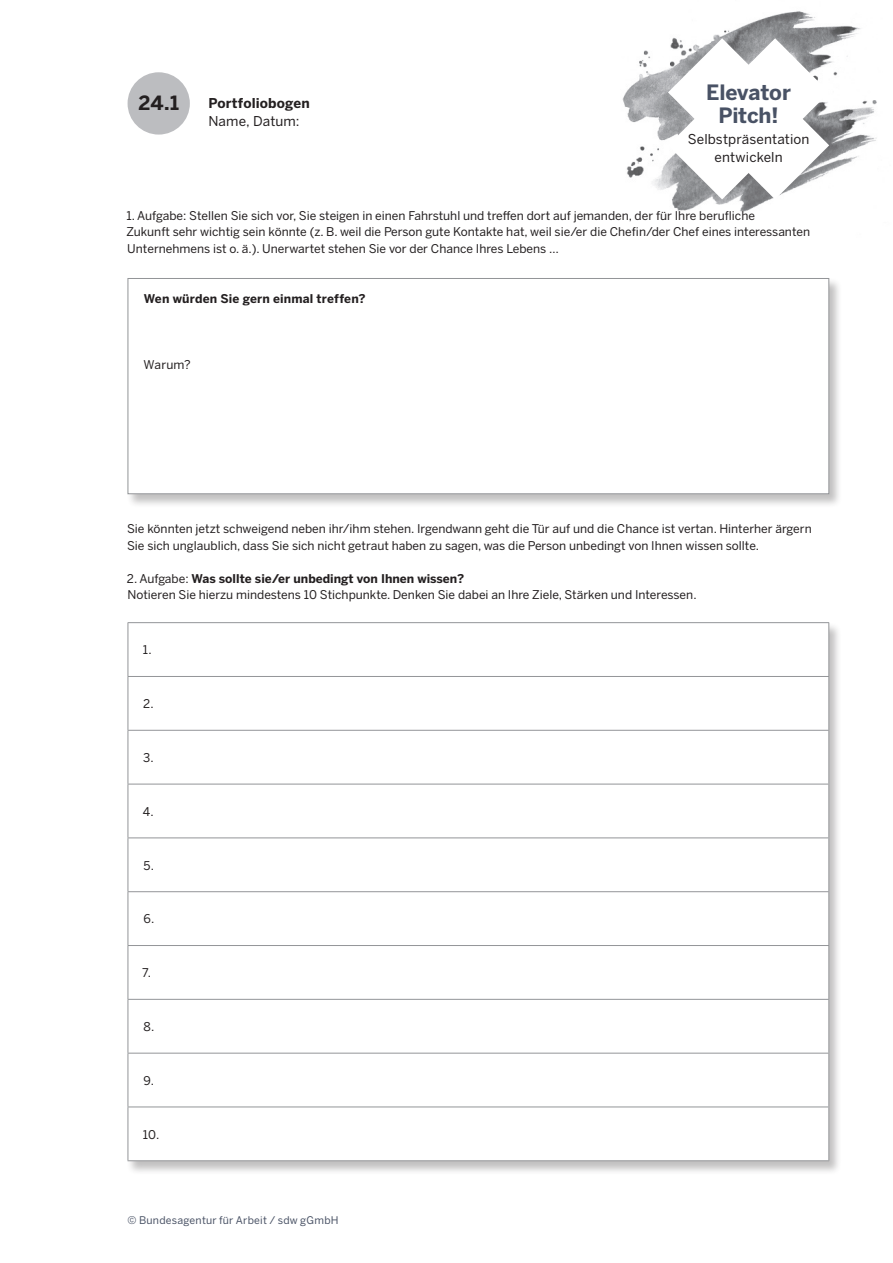
<style>
.page{position:relative;width:893px;height:1263px;background:#fff}
.page>*{position:absolute;margin:0;border:0;box-sizing:border-box;transform-origin:0 0}
.Benton_Tags{font:700 21px/22.5px "Benton Sans";letter-spacing:-.01em;color:#495265;text-align:center}
.Benton_Nummern{font:700 19.5px "Benton Sans";color:#231f20}
.Benton_Tags_Text{font:13.5px/18px "Benton Sans";letter-spacing:.01em;color:#231f20;text-align:center}
.Benton_Subhead{font:700 13.5px "Benton Sans";letter-spacing:.01em;color:#231f20}
.Benton_Name__Datum{font:13.5px "Benton Sans";letter-spacing:.01em;color:#231f20}
.Benton_Text{font:12px/16.5px "Benton Sans";color:#231f20}
.Benton_Text-2{font:700 12px "Benton Sans";color:#231f20}
.Benton_Tabelle_Bold{font:700 12px "Benton Sans";letter-spacing:.015em;color:#231f20}
.Benton_Tabelle_Bold-2{font:12px "Benton Sans";letter-spacing:.01em;color:#231f20}
.Benton_Footer{font:10.5px "Benton Sans";letter-spacing:.02em;color:#495265}
.s1{font-weight:400}
</style>
<div class="page">
<img style="left:622px;top:11px;width:255px;height:201px">
<svg style="left:668px;top:38px;width:161px;height:161px"></svg>
<div style="left:128px;top:72px;width:62px;height:63px;background:#bcbdc0;border-radius:50%"></div>
<div style="left:126px;top:278px;width:716px;height:230px;background:#231f20;opacity:.28"></div>
<div style="left:128px;top:278px;width:701px;height:216px;background:#fff"></div>
<div style="left:128px;top:278px;width:701px;height:216px;border:1px solid #939598"></div>
<div style="left:126px;top:622px;width:716px;height:553px;background:#231f20;opacity:.28"></div>
<svg style="left:129px;top:623px;width:699px;height:537px"></svg>
<hr style="left:128px;top:622px;width:701px;height:1px;background:#939598">
<hr style="left:128px;top:623px;width:1px;height:53px;background:#939598">
<hr style="left:828px;top:623px;width:1px;height:53px;background:#939598">
<hr style="left:128px;top:676px;width:701px;height:1px;background:#939598">
<hr style="left:128px;top:677px;width:1px;height:53px;background:#939598">
<hr style="left:828px;top:677px;width:1px;height:53px;background:#939598">
<hr style="left:128px;top:730px;width:701px;height:1px;background:#939598">
<hr style="left:128px;top:731px;width:1px;height:53px;background:#939598">
<hr style="left:828px;top:731px;width:1px;height:53px;background:#939598">
<hr style="left:128px;top:784px;width:701px;height:1px;background:#939598">
<hr style="left:128px;top:784px;width:1px;height:53px;background:#939598">
<hr style="left:828px;top:784px;width:1px;height:53px;background:#939598">
<hr style="left:128px;top:837px;width:701px;height:1px;background:#939598">
<hr style="left:128px;top:838px;width:1px;height:53px;background:#939598">
<hr style="left:828px;top:838px;width:1px;height:53px;background:#939598">
<hr style="left:128px;top:891px;width:701px;height:1px;background:#939598">
<hr style="left:128px;top:892px;width:1px;height:53px;background:#939598">
<hr style="left:828px;top:892px;width:1px;height:53px;background:#939598">
<hr style="left:128px;top:945px;width:701px;height:1px;background:#939598">
<hr style="left:128px;top:946px;width:1px;height:53px;background:#939598">
<hr style="left:828px;top:946px;width:1px;height:53px;background:#939598">
<hr style="left:128px;top:999px;width:701px;height:1px;background:#939598">
<hr style="left:128px;top:1000px;width:1px;height:53px;background:#939598">
<hr style="left:828px;top:1000px;width:1px;height:53px;background:#939598">
<hr style="left:128px;top:1053px;width:701px;height:1px;background:#939598">
<hr style="left:128px;top:1053px;width:1px;height:53px;background:#939598">
<hr style="left:828px;top:1053px;width:1px;height:53px;background:#939598">
<hr style="left:128px;top:1106px;width:701px;height:1px;background:#939598">
<hr style="left:128px;top:1107px;width:1px;height:53px;background:#939598">
<hr style="left:828px;top:1107px;width:1px;height:53px;background:#939598">
<hr style="left:128px;top:1160px;width:701px;height:1px;background:#939598">
<p class="Benton_Nummern" style="left:138px;top:91px;width:42px">24.1</p>
<p class="Benton_Subhead" style="left:208px;top:95px;width:103px">Portfoliobogen</p>
<p class="Benton_Name__Datum" style="left:208px;top:113px;width:93px">Name, Datum:</p>
<p class="Benton_Tags" style="left:706px;top:82px;width:86px">Elevator<br>Pitch!</p>
<p class="Benton_Tags_Text" style="left:688px;top:130px;width:123px">Selbstpräsentation entwickeln</p>
<p class="Benton_Text" style="left:126px;top:207px;width:630px">1. Aufgabe: Stellen Sie sich vor, Sie steigen in einen Fahrstuhl und treffen dort auf jemanden, der für Ihre berufliche</p>
<p class="Benton_Text" style="left:126px;top:224px;width:685px">Zukunft sehr wichtig sein könnte (z. B. weil die Person gute Kontakte hat, weil sie/er die Chefin/der Chef eines interessanten<br>Unternehmens ist o. ä.). Unerwartet stehen Sie vor der Chance Ihres Lebens …</p>
<p class="Benton_Tabelle_Bold" style="left:144px;top:291px;width:223px">Wen würden Sie gern einmal treffen?</p>
<p class="Benton_Tabelle_Bold-2" style="left:144px;top:358px;width:49px">Warum?</p>
<p class="Benton_Text" style="left:127px;top:521px;width:686px">Sie könnten jetzt schweigend neben ihr/ihm stehen. Irgendwann geht die Tür auf und die Chance ist vertan. Hinterher ärgern<br>Sie sich unglaublich, dass Sie sich nicht getraut haben zu sagen, was die Person unbedingt von Ihnen wissen sollte.</p>
<p class="Benton_Text-2" style="left:127px;top:571px;width:339px"><span class="s1">2. Aufgabe:</span> Was sollte sie/er unbedingt von Ihnen wissen?</p>
<p class="Benton_Text" style="left:127px;top:587px;width:571px">Notieren Sie hierzu mindestens 10 Stichpunkte. Denken Sie dabei an Ihre Ziele, Stärken und Interessen.</p>
<p class="Benton_Tabelle_Bold-2" style="left:143px;top:643px;width:10px">1.</p>
<p class="Benton_Tabelle_Bold-2" style="left:143px;top:696px;width:12px">2.</p>
<p class="Benton_Tabelle_Bold-2" style="left:143px;top:750px;width:12px">3.</p>
<p class="Benton_Tabelle_Bold-2" style="left:143px;top:804px;width:12px">4.</p>
<p class="Benton_Tabelle_Bold-2" style="left:144px;top:858px;width:12px">5.</p>
<p class="Benton_Tabelle_Bold-2" style="left:143px;top:912px;width:12px">6.</p>
<p class="Benton_Tabelle_Bold-2" style="left:142px;top:965px;width:10px">7.</p>
<p class="Benton_Tabelle_Bold-2" style="left:144px;top:1019px;width:12px">8.</p>
<p class="Benton_Tabelle_Bold-2" style="left:143px;top:1073px;width:12px">9.</p>
<p class="Benton_Tabelle_Bold-2" style="left:143px;top:1127px;width:18px">10.</p>
<p class="Benton_Footer" style="left:128px;top:1214px;width:213px">© Bundesagentur für Arbeit / sdw gGmbH</p>
</div>
